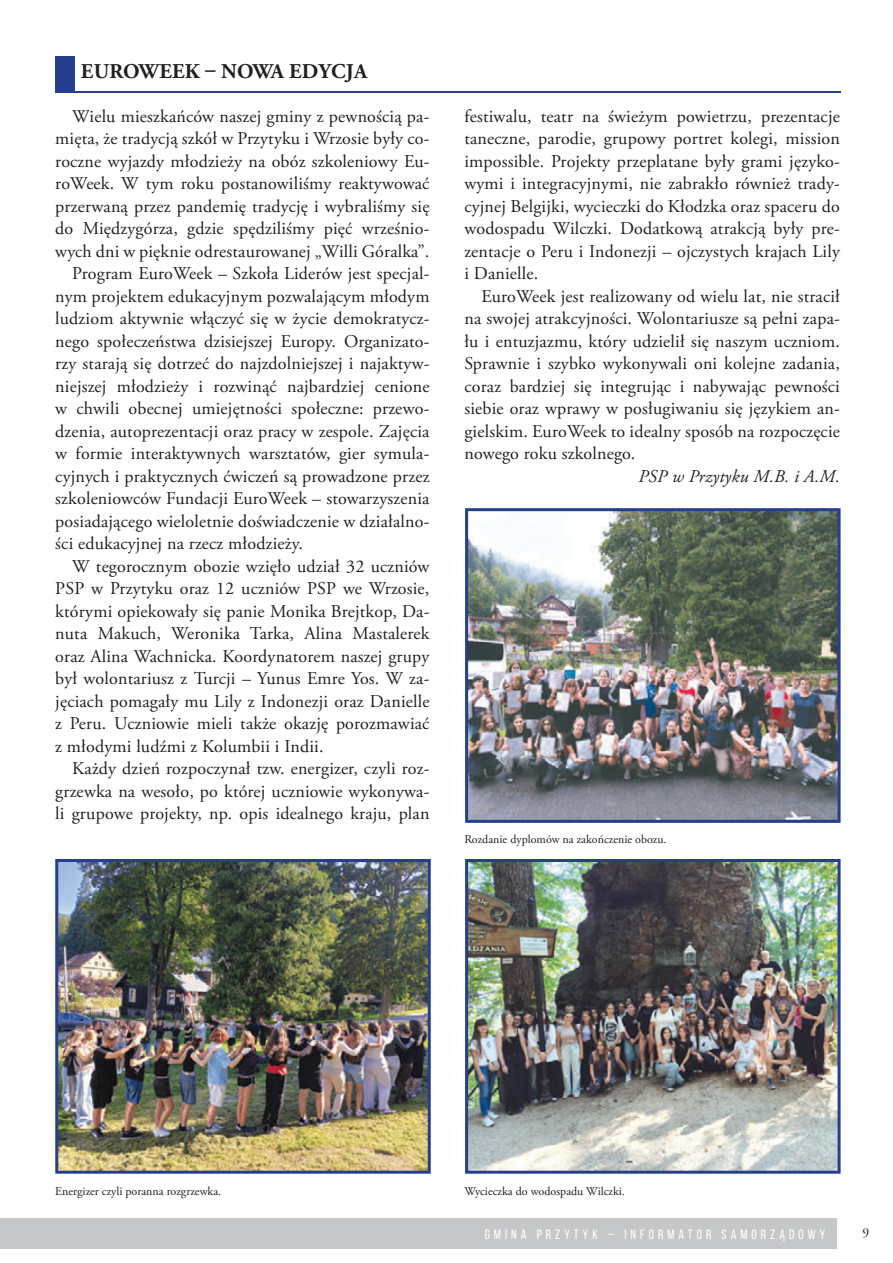
<style>
.page{position:relative;width:893px;height:1263px;background:#fff}
.page>*{position:absolute;margin:0;border:0;box-sizing:border-box;transform-origin:0 0}
.t1{font:700 21px "Adobe Garamond Pro";letter-spacing:.015em;color:#231f20}
.t2{font:18px/22.5px "Adobe Garamond Pro";letter-spacing:.01em;color:#231f20;text-align:justify}
.t3{font:italic 18px "Adobe Garamond Pro";letter-spacing:.01em;color:#231f20}
.t4{font:13.5px "Bebas Neue";letter-spacing:.3em;color:#fff}
.t5{font:13.5px "Adobe Garamond Pro";color:#231f20}
.t6{font:12px "Adobe Garamond Pro";color:#231f20}
</style>
<div class="page">
<div style="left:0;top:1219px;width:837px;height:30px;background:#c5c7c9"></div>
<img style="left:55px;top:859px;width:376px;height:315px">
<img style="left:465px;top:859px;width:376px;height:315px">
<img style="left:465px;top:508px;width:376px;height:315px">
<hr style="left:56px;top:92px;width:785px;height:1px;background:#253f8e">
<div style="left:55px;top:56px;width:19px;height:36px;background:#253f8e"></div>
<p class="t1" style="left:81px;top:59px;width:288px">EUROWEEK – NOWA EDYCJA</p>
<p class="t2" style="left:72px;top:105px;width:359px">Wielu mieszkańców naszej gminy z pewnością pa-</p>
<p class="t2" style="left:55px;top:128px;width:376px">mięta, że tradycją szkół w Przytyku i Wrzosie były co-</p>
<p class="t2" style="left:55px;top:150px;width:376px">roczne wyjazdy młodzieży na obóz szkoleniowy Eu-</p>
<p class="t2" style="left:55px;top:173px;width:376px">roWeek. W tym roku postanowiliśmy reaktywować</p>
<p class="t2" style="left:55px;top:195px;width:376px">przerwaną przez pandemię tradycję i wybraliśmy się</p>
<p class="t2" style="left:55px;top:218px;width:376px">do Międzygórza, gdzie spędziliśmy pięć wrześnio-</p>
<p class="t2" style="left:55px;top:240px;width:376px">wych dni w pięknie odrestaurowanej „Willi Góralka”.</p>
<p class="t2" style="left:72px;top:263px;width:359px">Program EuroWeek – Szkoła Liderów jest specjal-</p>
<p class="t2" style="left:55px;top:285px;width:376px">nym projektem edukacyjnym pozwalającym młodym</p>
<p class="t2" style="left:55px;top:308px;width:376px">ludziom aktywnie włączyć się w życie demokratycz-</p>
<p class="t2" style="left:55px;top:330px;width:376px">nego społeczeństwa dzisiejszej Europy. Organizato-</p>
<p class="t2" style="left:55px;top:353px;width:376px">rzy starają się dotrzeć do najzdolniejszej i najaktyw-</p>
<p class="t2" style="left:55px;top:375px;width:376px">niejszej młodzieży i rozwinąć najbardziej cenione</p>
<p class="t2" style="left:55px;top:398px;width:376px">w chwili obecnej umiejętności społeczne: przewo-</p>
<p class="t2" style="left:55px;top:420px;width:376px">dzenia, autoprezentacji oraz pracy w zespole. Zajęcia</p>
<p class="t2" style="left:55px;top:443px;width:376px">w formie interaktywnych warsztatów, gier symula-</p>
<p class="t2" style="left:55px;top:465px;width:376px">cyjnych i praktycznych ćwiczeń są prowadzone przez</p>
<p class="t2" style="left:55px;top:488px;width:376px">szkoleniowców Fundacji EuroWeek – stowarzyszenia</p>
<p class="t2" style="left:55px;top:510px;width:376px">posiadającego wieloletnie doświadczenie w działalno-</p>
<p class="t2" style="left:55px;top:533px;width:249px">ści edukacyjnej na rzecz młodzieży.</p>
<p class="t2" style="left:72px;top:555px;width:359px">W tegorocznym obozie wzięło udział 32 uczniów</p>
<p class="t2" style="left:55px;top:578px;width:376px">PSP w Przytyku oraz 12 uczniów PSP we Wrzosie,</p>
<p class="t2" style="left:55px;top:600px;width:376px">którymi opiekowały się panie Monika Brejtkop, Da-</p>
<p class="t2" style="left:55px;top:623px;width:376px">nuta Makuch, Weronika Tarka, Alina Mastalerek</p>
<p class="t2" style="left:55px;top:645px;width:376px">oraz Alina Wachnicka. Koordynatorem naszej grupy</p>
<p class="t2" style="left:55px;top:668px;width:376px">był wolontariusz z Turcji – Yunus Emre Yos. W za-</p>
<p class="t2" style="left:55px;top:690px;width:376px">jęciach pomagały mu Lily z Indonezji oraz Danielle</p>
<p class="t2" style="left:55px;top:713px;width:376px">z Peru. Uczniowie mieli także okazję porozmawiać</p>
<p class="t2" style="left:55px;top:735px;width:270px">z młodymi ludźmi z Kolumbii i Indii.</p>
<p class="t2" style="left:72px;top:758px;width:359px">Każdy dzień rozpoczynał tzw. energizer, czyli roz-</p>
<p class="t2" style="left:55px;top:780px;width:376px">grzewka na wesoło, po której uczniowie wykonywa-</p>
<p class="t2" style="left:55px;top:803px;width:376px">li grupowe projekty, np. opis idealnego kraju, plan</p>
<p class="t2" style="left:464px;top:105px;width:377px">festiwalu, teatr na świeżym powietrzu, prezentacje taneczne, parodie, grupowy portret kolegi, mission impossible. Projekty przeplatane były grami języko&shy;wymi i integracyjnymi, nie zabrakło również trady&shy;cyjnej Belgijki, wycieczki do Kłodzka oraz spaceru do wodospadu Wilczki. Dodatkową atrakcją były pre&shy;zentacje o Peru i Indonezji – ojczystych krajach Lily i Danielle.</p>
<p class="t2" style="left:464px;top:285px;width:377px;text-indent:17px">EuroWeek jest realizowany od wielu lat, nie stracił na swojej atrakcyjności. Wolontariusze są pełni zapa&shy;łu i entuzjazmu, który udzielił się naszym uczniom.<br>Sprawnie i szybko wykonywali oni kolejne zadania, coraz bardziej się integrując i nabywając pewności siebie oraz wprawy w posługiwaniu się językiem an&shy;gielskim. EuroWeek to idealny sposób na rozpoczęcie nowego roku szkolnego.</p>
<p class="t3" style="left:638px;top:465px;width:203px">PSP w Przytyku M.B. i A.M.</p>
<p class="t6" style="left:464px;top:832px;width:204px">Rozdanie dyplomów na zakończenie obozu.</p>
<p class="t6" style="left:55px;top:1183px;width:167px">Energizer czyli poranna rozgrzewka.</p>
<p class="t6" style="left:464px;top:1183px;width:162px">Wycieczka do wodospadu Wilczki.</p>
<p class="t4" style="left:485px;top:1227px;width:342px">GMINA PRZYTYK – INFORMATOR SAMORZĄDOWY</p>
<p class="t5" style="left:862px;top:1224px;width:8px">9</p>
</div>
